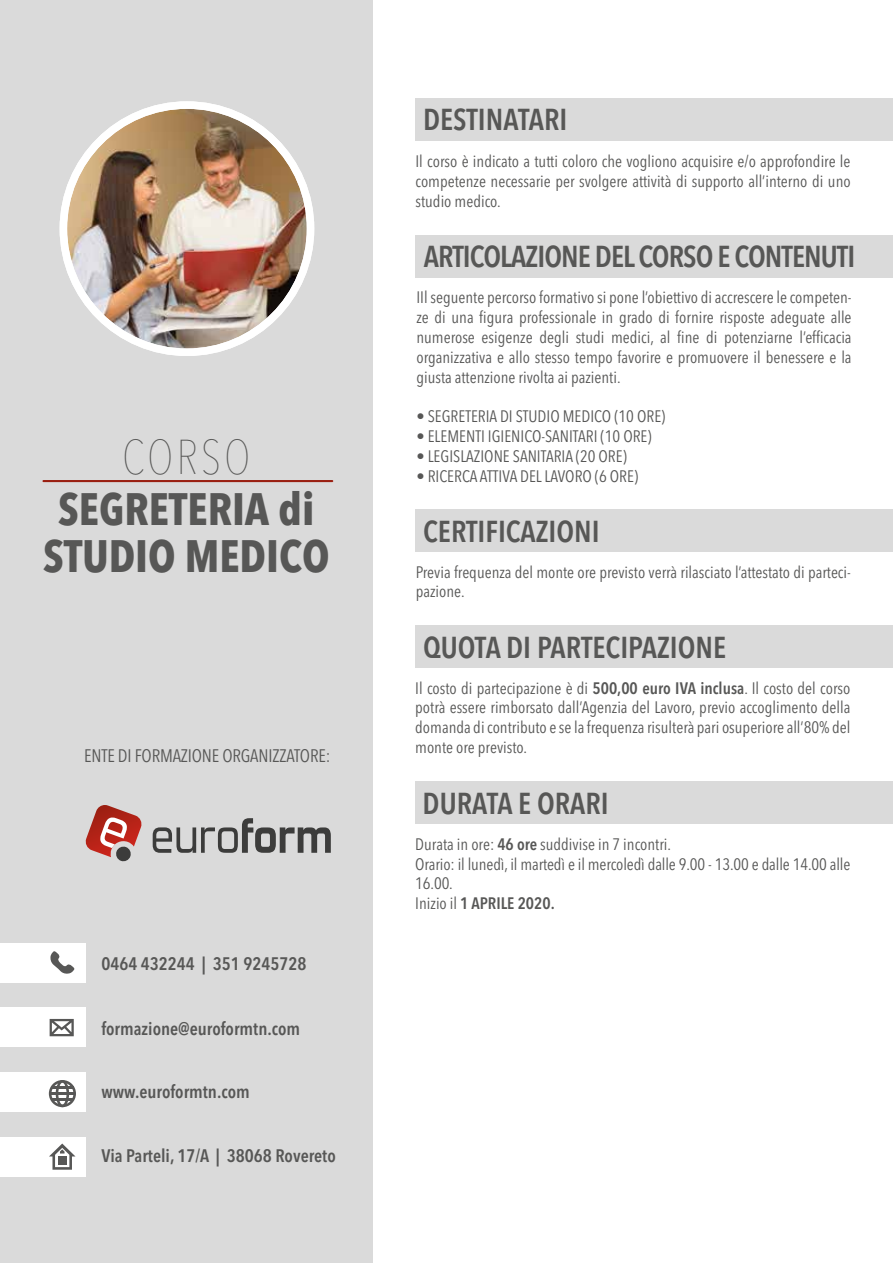
<style>
.page{position:relative;width:893px;height:1263px;background:#fff}
.page>*{position:absolute;margin:0;border:0;box-sizing:border-box;transform-origin:0 0}
.t1{font:200 condensed 48.45px "Avenir Next LT Pro";letter-spacing:.065em;color:#575756}
.t2{font:700 condensed 45px/46.5px "Avenir Next LT Pro";color:#575756;text-align:center}
.t3{font:600 condensed 30px "Avenir Next LT Pro";letter-spacing:-.005em;color:#575756}
.t4{font:600 condensed 30px "Avenir Next LT Pro";letter-spacing:-.03em;color:#575756}
.t5{font:600 condensed 18px "Avenir Next LT Pro";color:#575756}
.t6{font:condensed 18px "Avenir Next LT Pro";letter-spacing:-.01em;color:#575756}
.t7{font:condensed 16.5px/19.8px "Avenir Next LT Pro";color:#575756;text-align:justify}
.s1{font-weight:600}
</style>
<div class="page">
<div style="left:0;top:0;width:373px;height:1263px;background:#dadada"></div>
<img style="left:63px;top:105px;width:247px;height:247px;border-radius:124px">
<div style="left:0;top:1138px;width:85px;height:39px;background:#fff"></div>
<svg style="left:49px;top:1143px;width:26px;height:27px"></svg>
<div style="left:0;top:1073px;width:85px;height:39px;background:#fff"></div>
<svg style="left:49px;top:1080px;width:27px;height:27px"></svg>
<hr style="left:50px;top:1093px;width:25px;height:2px;background:#575756">
<hr style="left:52px;top:1098px;width:21px;height:3px;background:#575756">
<hr style="left:52px;top:1086px;width:21px;height:3px;background:#575756">
<div style="left:0;top:1008px;width:85px;height:39px;background:#fff"></div>
<svg style="left:50px;top:1019px;width:24px;height:17px"></svg>
<div style="left:0;top:943px;width:85px;height:39px;background:#fff"></div>
<svg style="left:50px;top:951px;width:24px;height:23px"></svg>
<svg style="left:85px;top:805px;width:57px;height:57px"></svg>
<svg style="left:153px;top:818px;width:178px;height:35px"></svg>
<hr style="left:42px;top:480px;width:291px;height:2px;background:#9a1f11">
<div style="left:416px;top:98px;width:477px;height:42px;background:#dadada"></div>
<div style="left:416px;top:235px;width:477px;height:42px;background:#dadada"></div>
<div style="left:415px;top:625px;width:478px;height:43px;background:#dadada"></div>
<div style="left:416px;top:509px;width:477px;height:43px;background:#dadada"></div>
<div style="left:415px;top:781px;width:478px;height:43px;background:#dadada"></div>
<div style="left:60px;top:101px;width:254px;height:255px;border:8px solid #fff;border-radius:50%"></div>
<h1 class="t1" style="left:122px;top:428px;width:130px">CORSO</h1>
<h2 class="t2" style="left:43px;top:486px;width:288px">SEGRETERIA di<br>STUDIO MEDICO</h2>
<p class="t6" style="left:84px;top:745px;width:248px">ENTE DI FORMAZIONE ORGANIZZATORE:</p>
<p class="t5" style="left:101px;top:953px;width:207px">0464 432244 | 351 9245728</p>
<p class="t5" style="left:101px;top:1018px;width:200px">formazione@euroformtn.com</p>
<p class="t5" style="left:101px;top:1081px;width:150px">www.euroformtn.com</p>
<p class="t5" style="left:101px;top:1145px;width:236px">Via Parteli, 17/A | 38068 Rovereto</p>
<h3 class="t3" style="left:423px;top:101px;width:146px">DESTINATARI</h3>
<p class="t7" style="left:415px;top:152px;width:437px">Il corso è indicato a tutti coloro che vogliono acquisire e/o approfondire le competenze necessarie per svolgere attività di supporto all’interno di uno studio medico.</p>
<h3 class="t4" style="left:424px;top:238px;width:433px">ARTICOLAZIONE DEL CORSO E CONTENUTI</h3>
<p class="t7" style="left:416px;top:288px;width:437px">IIl seguente percorso formativo si pone l’obiettivo di accrescere le competen&shy;ze di una figura professionale in grado di fornire risposte adeguate alle numerose esigenze degli studi medici, al fine di potenziarne l’efficacia organizzativa e allo stesso tempo favorire e promuovere il benessere e la giusta attenzione rivolta ai pazienti.</p>
<p class="t7" style="left:416px;top:406px;width:250px">• SEGRETERIA DI STUDIO MEDICO (10 ORE)</p>
<p class="t7" style="left:416px;top:426px;width:237px">• ELEMENTI IGIENICO-SANITARI (10 ORE)</p>
<p class="t7" style="left:416px;top:446px;width:212px">• LEGISLAZIONE SANITARIA (20 ORE)</p>
<p class="t7" style="left:416px;top:466px;width:223px">• RICERCA ATTIVA DEL LAVORO (6 ORE)</p>
<h3 class="t3" style="left:423px;top:513px;width:178px">CERTIFICAZIONI</h3>
<p class="t7" style="left:416px;top:562px;width:437px">Previa frequenza del monte ore previsto verrà rilasciato l’attestato di parteci&shy;pazione.</p>
<h3 class="t3" style="left:423px;top:629px;width:305px">QUOTA DI PARTECIPAZIONE</h3>
<p class="t7" style="left:415px;top:678px;width:437px">Il costo di partecipazione è di <span class="s1">500,00 euro IVA inclusa</span>. Il costo del corso potrà essere rimborsato dall’Agenzia del Lavoro, previo accoglimento della domanda di contributo e se la frequenza risulterà pari osuperiore all’80% del monte ore previsto.</p>
<h3 class="t3" style="left:423px;top:785px;width:188px">DURATA E ORARI</h3>
<p class="t7" style="left:415px;top:834px;width:437px;text-align:left">Durata in ore: <span class="s1">46 ore</span> suddivise in 7 incontri.<br>Orario: il lunedì, il martedì e il mercoledì dalle 9.00 - 13.00 e dalle 14.00 alle 16.00.<br>Inizio il <span class="s1">1 APRILE 2020.</span></p>
</div>
